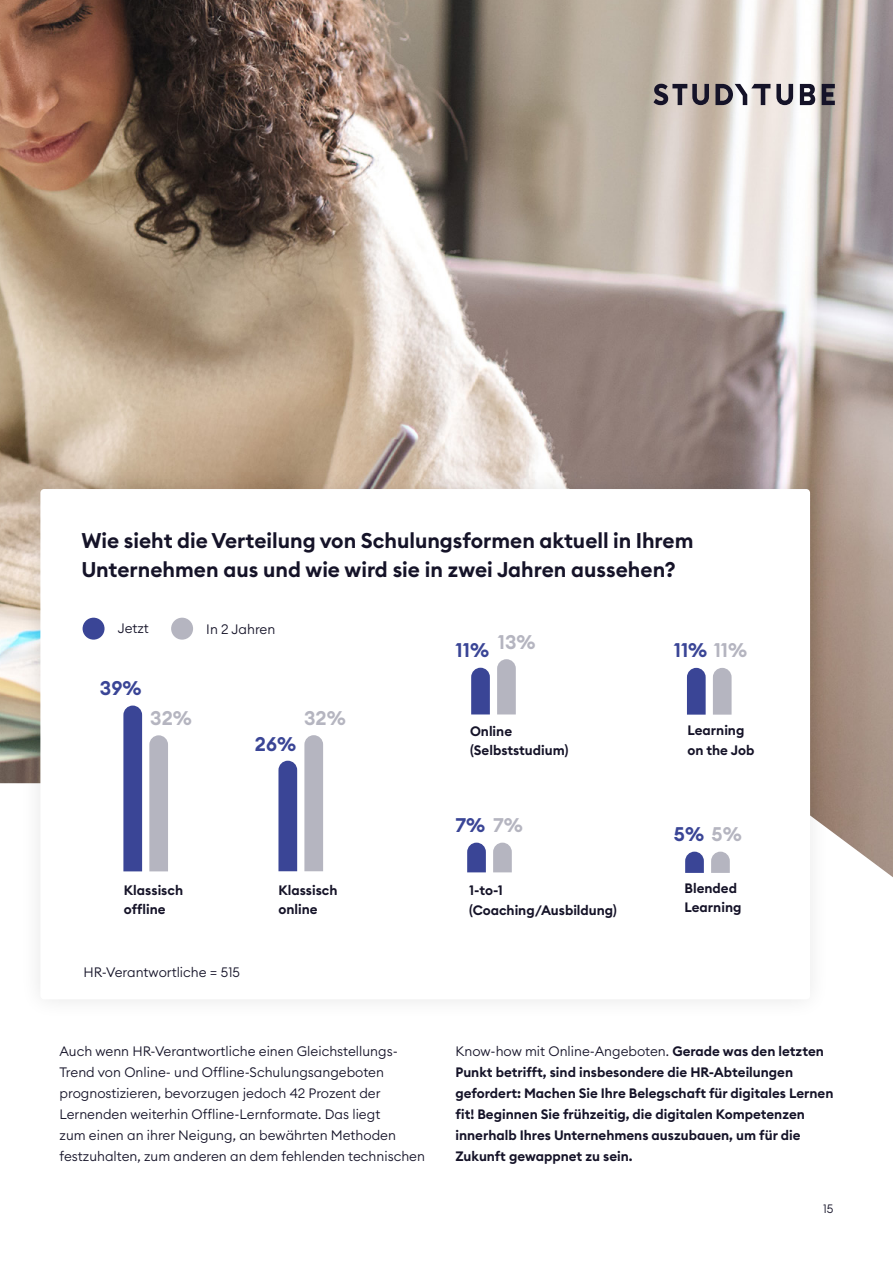
<style>
.page{position:relative;width:893px;height:1263px;background:#fff}
.page>*{position:absolute;margin:0;border:0;box-sizing:border-box;transform-origin:0 0}
.t1{font:600 21px/28.5px "Euclid Circular B";color:#151328}
.t2{font:600 19.5px "Euclid Circular B";color:#3a4596}
.t3{font:600 19.5px "Euclid Circular B";color:#b5b5c0}
.t4{font:600 13.5px/19.5px "Euclid Circular B";color:#151328}
.t5{font:300 13.5px/21px "Euclid Circular B";color:#151328}
.t6{font:300 12px "Euclid Circular B";color:#151328}
.s1{color:#b5b5c0}
.s2{font-weight:300}
</style>
<div class="page">
<img style="left:0;top:0;width:893px;height:783px">
<svg style="left:0;top:783px;width:893px;height:94px"></svg>
<div style="left:19px;top:468px;width:812px;height:553px;background:#000;opacity:.1"></div>
<div style="left:40px;top:489px;width:770px;height:510px;background:#fff;border-radius:4px"></div>
<svg style="left:776px;top:84px;width:17px;height:21px"></svg>
<svg style="left:822px;top:84px;width:13px;height:21px"></svg>
<svg style="left:800px;top:84px;width:15px;height:21px"></svg>
<svg style="left:715px;top:84px;width:55px;height:21px"></svg>
<svg style="left:653px;top:84px;width:56px;height:21px"></svg>
<svg style="left:471px;top:668px;width:19px;height:46px"></svg>
<svg style="left:497px;top:659px;width:19px;height:55px"></svg>
<svg style="left:123px;top:705px;width:19px;height:166px;background:#414b99"></svg>
<svg style="left:149px;top:735px;width:19px;height:136px;background:#b7b7c2"></svg>
<svg style="left:278px;top:761px;width:19px;height:110px;background:#424c9a"></svg>
<svg style="left:304px;top:735px;width:19px;height:136px;background:#b7b7c2"></svg>
<svg style="left:687px;top:668px;width:19px;height:47px"></svg>
<svg style="left:713px;top:668px;width:19px;height:47px"></svg>
<svg style="left:467px;top:843px;width:19px;height:29px"></svg>
<svg style="left:493px;top:843px;width:19px;height:29px"></svg>
<svg style="left:685px;top:852px;width:19px;height:21px"></svg>
<svg style="left:711px;top:852px;width:19px;height:21px"></svg>
<div style="left:83px;top:618px;width:22px;height:22px;background:#3a4596;border-radius:50%"></div>
<div style="left:171px;top:618px;width:22px;height:22px;background:#b5b5c0;border-radius:50%"></div>
<h1 class="t1" style="left:81px;top:526px;width:613px">Wie sieht die Verteilung von Schulungsformen aktuell in Ihrem<br>Unternehmen aus und wie wird sie in zwei Jahren aussehen?</h1>
<p class="t5" style="left:118px;top:618px;width:33px">Jetzt</p>
<p class="t5" style="left:206px;top:618px;width:71px">In 2 Jahren</p>
<h2 class="t2" style="left:100px;top:676px;width:43px">39%</h2>
<h2 class="t3" style="left:150px;top:705px;width:43px">32%</h2>
<h2 class="t2" style="left:255px;top:731px;width:43px">26%</h2>
<h2 class="t3" style="left:304px;top:705px;width:43px">32%</h2>
<p class="t4" style="left:124px;top:880px;width:61px">Klassisch offline</p>
<p class="t5" style="left:84px;top:961px;width:158px">HR-Verantwortliche = 515</p>
<p class="t4" style="left:278px;top:880px;width:61px">Klassisch online</p>
<h2 class="t2" style="left:456px;top:638px;width:82px">11% <sup>13%</sup></h2>
<p class="t4" style="left:470px;top:721px;width:100px">Online (Selbststudium)</p>
<h2 class="t2" style="left:456px;top:813px;width:69px">7% <span class="s1">7%</span></h2>
<p class="t4" style="left:469px;top:880px;width:149px">1-to-1 (Coaching/Ausbildung)</p>
<h2 class="t2" style="left:674px;top:638px;width:75px">11% <span class="s1">11%</span></h2>
<p class="t4" style="left:687px;top:721px;width:68px">Learning on the Job</p>
<h2 class="t2" style="left:674px;top:822px;width:69px">5% <span class="s1">5%</span></h2>
<p class="t4" style="left:684px;top:878px;width:58px">Blended<br>Learning</p>
<p class="t5" style="left:60px;top:1040px;width:367px">Auch wenn HR-Verantwortliche einen Gleichstellungs-Trend von Online- und Offline-Schulungsangeboten prognostizieren, bevorzugen jedoch 42 Prozent der Lernenden weiterhin Offline-Lernformate. Das liegt<br>zum einen an ihrer Neigung, an bewährten Methoden festzuhalten, zum anderen an dem fehlenden technischen</p>
<p class="t4" style="left:455px;top:1041px;width:379px;line-height:21px"><span class="s2">Know-how mit Online-Angeboten.</span> Gerade was den letzten Punkt betrifft, sind insbesondere die HR-Abteilungen gefordert: Machen Sie Ihre Belegschaft für digitales Lernen fit! Beginnen Sie frühzeitig, die digitalen Kompetenzen innerhalb Ihres Unternehmens auszubauen, um für die Zukunft gewappnet zu sein.</p>
<p class="t6" style="left:823px;top:1201px;width:12px">15</p>
</div>
